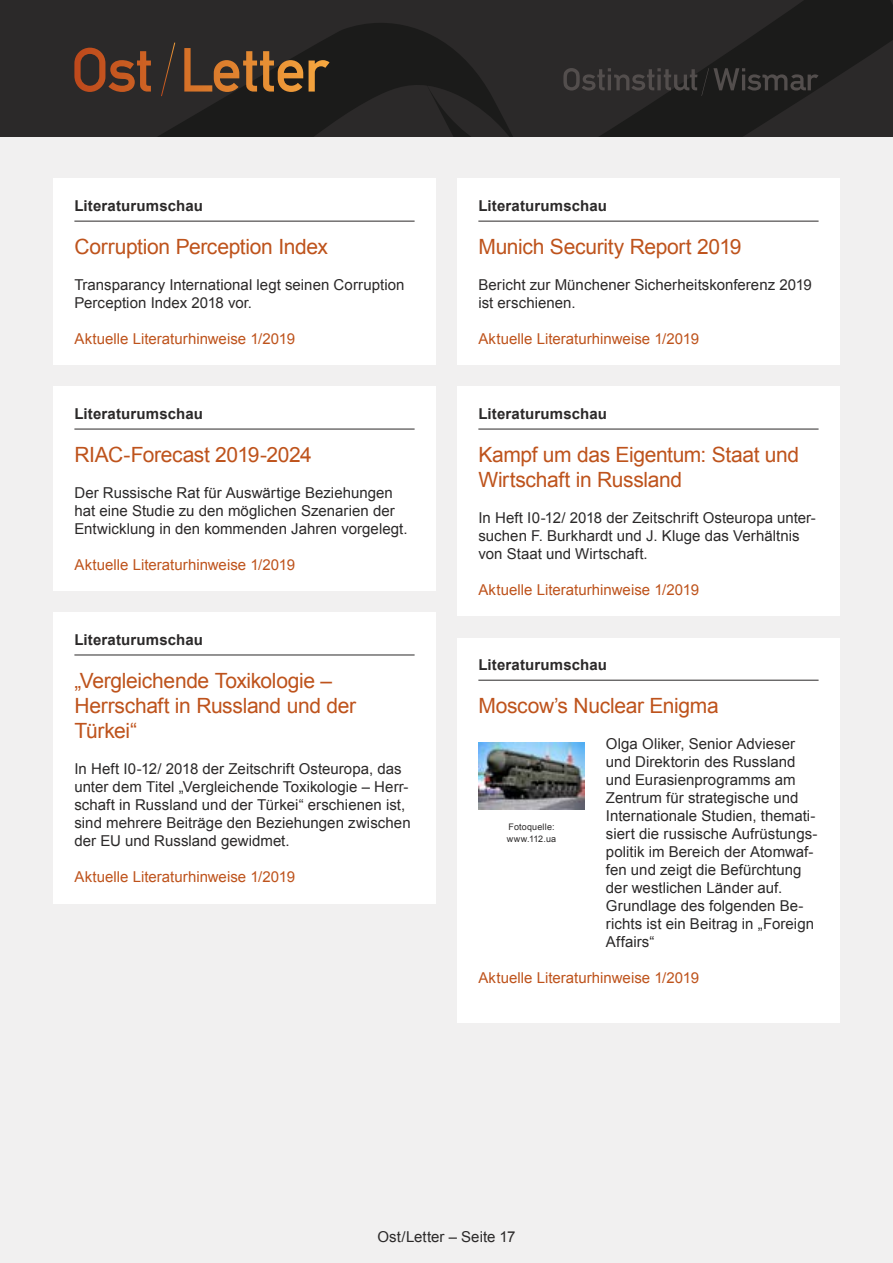
<style>
.page{position:relative;width:893px;height:1263px;background:#f1f0f0}
.page>*{position:absolute;margin:0;border:0;box-sizing:border-box;transform-origin:0 0}
.t1{font:21px/25.2px "Arial";letter-spacing:-.015em;color:#be531c}
.t2{font:15px/18px "Arial";letter-spacing:.005em;color:#2b2929}
.t3{font:15px "Arial";color:#be531c}
.t4{font:700 15px "Arial";letter-spacing:.01em;color:#2b2929}
.t5{font:9px/12px "Arial";letter-spacing:.02em;color:#2b2929}
</style>
<div class="page">
<svg style="left:0;top:0;width:893px;height:136px;fill:#2b2929"></svg>
<svg style="left:74px;top:43px;width:256px;height:53px"></svg>
<svg style="left:563px;top:68px;width:256px;height:28px"></svg>
<div style="left:53px;top:179px;width:383px;height:186px;background:#fff"></div>
<hr style="left:74px;top:221px;width:341px;height:1px;background:#2b2929">
<div style="left:53px;top:386px;width:383px;height:205px;background:#fff"></div>
<hr style="left:74px;top:429px;width:341px;height:1px;background:#2b2929">
<div style="left:53px;top:612px;width:383px;height:291px;background:#fff"></div>
<hr style="left:74px;top:655px;width:341px;height:1px;background:#2b2929">
<div style="left:457px;top:179px;width:383px;height:186px;background:#fff"></div>
<hr style="left:478px;top:221px;width:341px;height:1px;background:#2b2929">
<div style="left:457px;top:386px;width:383px;height:230px;background:#fff"></div>
<hr style="left:478px;top:429px;width:341px;height:1px;background:#2b2929">
<div style="left:457px;top:638px;width:383px;height:384px;background:#fff"></div>
<hr style="left:478px;top:680px;width:341px;height:1px;background:#2b2929">
<img style="left:478px;top:743px;width:107px;height:66px">
<p class="t4" style="left:74px;top:195px;width:130px">Literaturumschau</p>
<h1 class="t1" style="left:74px;top:234px;width:255px">Corruption Perception Index</h1>
<p class="t2" style="left:74px;top:276px;width:332px">Transparancy International legt seinen Corruption<br>Perception Index 2018 vor.</p>
<p class="t3" style="left:74px;top:329px;width:222px">Aktuelle Literaturhinweise 1/2019</p>
<p class="t4" style="left:74px;top:403px;width:130px">Literaturumschau</p>
<h1 class="t1" style="left:74px;top:442px;width:239px">RIAC-Forecast 2019-2024</h1>
<p class="t2" style="left:74px;top:484px;width:335px">Der Russische Rat für Auswärtige Beziehungen hat eine Studie zu den möglichen Szenarien der<br>Entwicklung in den kommenden Jahren vorgelegt.</p>
<p class="t3" style="left:74px;top:555px;width:222px">Aktuelle Literaturhinweise 1/2019</p>
<p class="t4" style="left:74px;top:629px;width:130px">Literaturumschau</p>
<h1 class="t1" style="left:74px;top:668px;width:283px">„Vergleichende Toxikologie –<br>Herrschaft in Russland und der<br>Türkei“</h1>
<p class="t2" style="left:74px;top:760px;width:338px">In Heft I0-12/ 2018 der Zeitschrift Osteuropa, das unter dem Titel „Vergleichende Toxikologie – Herr&shy;schaft in Russland und der Türkei“ erschienen ist, sind mehrere Beiträge den Beziehungen zwischen der EU und Russland gewidmet.</p>
<p class="t3" style="left:74px;top:867px;width:222px">Aktuelle Literaturhinweise 1/2019</p>
<p class="t4" style="left:478px;top:195px;width:130px">Literaturumschau</p>
<h1 class="t1" style="left:478px;top:234px;width:265px">Munich Security Report 2019</h1>
<p class="t2" style="left:478px;top:276px;width:335px">Bericht zur Münchener Sicherheitskonferenz 2019 ist erschienen.</p>
<p class="t3" style="left:478px;top:329px;width:222px">Aktuelle Literaturhinweise 1/2019</p>
<p class="t4" style="left:478px;top:403px;width:130px">Literaturumschau</p>
<h1 class="t1" style="left:478px;top:442px;width:322px">Kampf um das Eigentum: Staat und<br>Wirtschaft in Russland</h1>
<p class="t2" style="left:478px;top:509px;width:339px">In Heft I0-12/ 2018 der Zeitschrift Osteuropa unter&shy;suchen F. Burkhardt und J. Kluge das Verhältnis von Staat und Wirtschaft.</p>
<p class="t3" style="left:478px;top:580px;width:222px">Aktuelle Literaturhinweise 1/2019</p>
<p class="t4" style="left:478px;top:654px;width:130px">Literaturumschau</p>
<h1 class="t1" style="left:478px;top:693px;width:242px">Moscow’s Nuclear Enigma</h1>
<p class="t2" style="left:606px;top:735px;width:213px">Olga Oliker, Senior Advieser und Direktorin des Russland und Eurasienprogramms am<br>Zentrum für strategische und<br>Internationale Studien, themati&shy;siert die russische Aufrüstungs&shy;politik im Bereich der Atomwaf&shy;fen und zeigt die Befürchtung der westlichen Länder auf.<br>Grundlage des folgenden Be&shy;richts ist ein Beitrag in „Foreign<br>Affairs“</p>
<p class="t3" style="left:478px;top:968px;width:222px">Aktuelle Literaturhinweise 1/2019</p>
<p class="t5" style="left:507px;top:821px;width:51px">Fotoquelle: www.112.ua</p>
<p class="t2" style="left:377px;top:1227px;width:139px">Ost/Letter – Seite 17</p>
</div>
